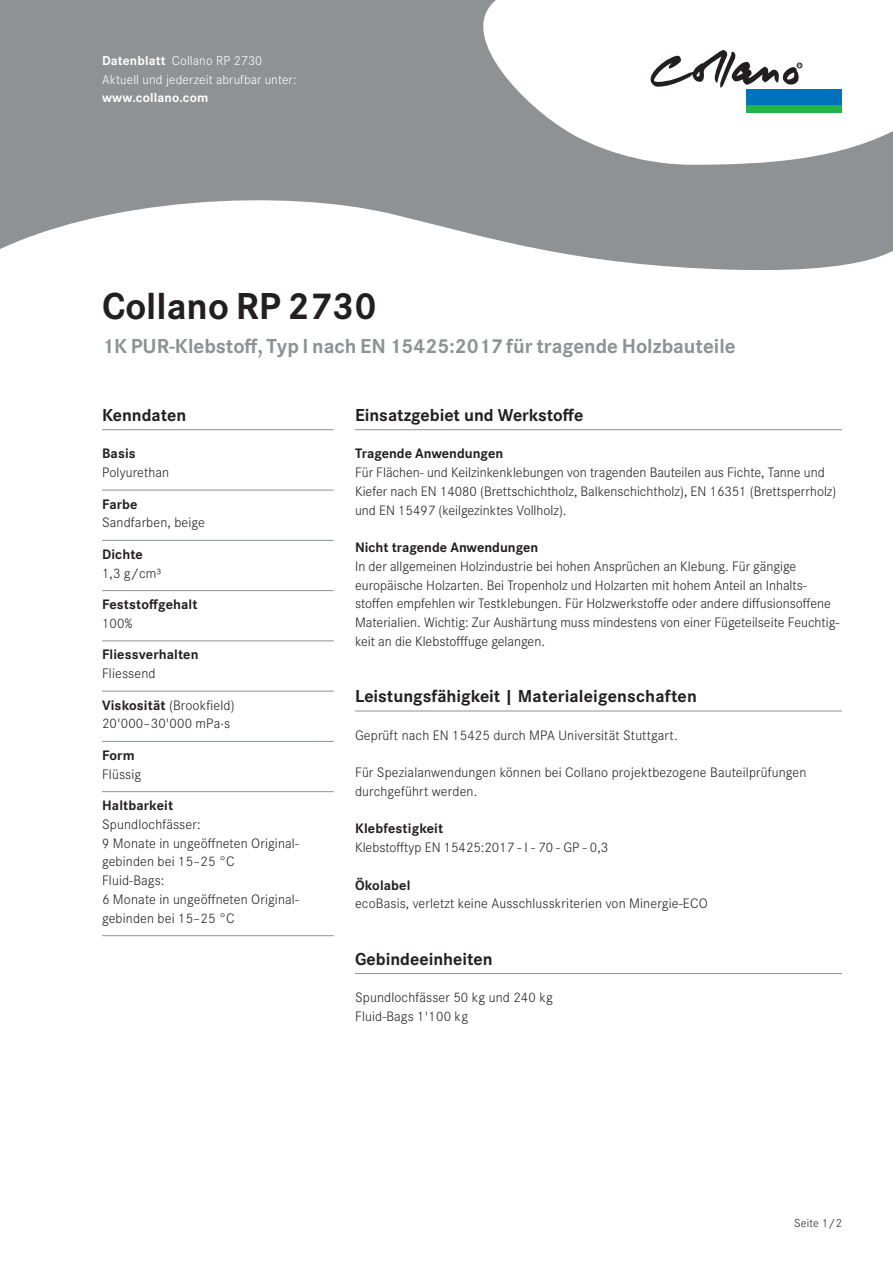
<style>
.page{position:relative;width:893px;height:1263px;background:#fff}
.page>*{position:absolute;margin:0;border:0;box-sizing:border-box;transform-origin:0 0}
.Head_28_Pt{font:700 39px "Corporate S";color:#231f20}
.Head_28_Pt-2{font:700 21px "Corporate S";color:#8e9295}
.Grundtext_oE_8_5_Fla{font:700 18px "Corporate S";color:#231f20}
.Grundtext_oE_8_5_Fla-2{font:300 14.25px/18.8px "Corporate S";color:#231f20}
.Grundtext_oE_8_5_Fla-3{font:700 14.25px/18.8px "Corporate S";color:#231f20}
.Grundtext_oE_8_5_Fla-4{font:300 13.5px/18.3px "Corporate S";letter-spacing:.01em;color:#fff}
.t1{font:300 12px "Corporate S";letter-spacing:.02em;color:#231f20}
.s1{font-weight:700}
.s2{font-weight:300}
</style>
<div class="page">
<svg style="left:0;top:0;width:893px;height:270px;fill:#8e9295"></svg>
<div style="left:746px;top:89px;width:96px;height:16px;background:#0072bc"></div>
<div style="left:746px;top:105px;width:96px;height:8px;background:#23b24b"></div>
<svg style="left:651px;top:50px;width:151px;height:38px"></svg>
<hr style="left:102px;top:429px;width:232px;height:1px;background:#8e9295">
<hr style="left:102px;top:490px;width:232px;height:1px;background:#8e9295">
<hr style="left:102px;top:540px;width:232px;height:1px;background:#8e9295">
<hr style="left:102px;top:590px;width:232px;height:1px;background:#8e9295">
<hr style="left:102px;top:641px;width:232px;height:1px;background:#8e9295">
<hr style="left:102px;top:691px;width:232px;height:1px;background:#8e9295">
<hr style="left:102px;top:741px;width:232px;height:1px;background:#8e9295">
<hr style="left:102px;top:791px;width:232px;height:1px;background:#8e9295">
<hr style="left:102px;top:935px;width:232px;height:1px;background:#8e9295">
<hr style="left:355px;top:429px;width:487px;height:1px;background:#8e9295">
<hr style="left:355px;top:711px;width:487px;height:1px;background:#8e9295">
<hr style="left:355px;top:973px;width:487px;height:1px;background:#8e9295">
<p class="Grundtext_oE_8_5_Fla-4" style="left:102px;top:52px;width:196px"><span class="s1">Datenblatt</span> Collano RP 2730<br>Aktuell und jederzeit abrufbar unter: <span class="s1">www.collano.com</span></p>
<p class="Head_28_Pt" style="left:102px;top:284px;width:276px">Collano RP 2730</p>
<p class="Head_28_Pt-2" style="left:102px;top:334px;width:635px">1K PUR-Klebstoff, Typ I nach EN 15425:2017 für tragende Holzbauteile</p>
<p class="Grundtext_oE_8_5_Fla" style="left:102px;top:405px;width:86px">Kenndaten</p>
<p class="Grundtext_oE_8_5_Fla-2" style="left:102px;top:444px;width:69px"><span class="s1">Basis<br></span>Polyurethan</p>
<p class="Grundtext_oE_8_5_Fla-2" style="left:102px;top:495px;width:104px"><span class="s1">Farbe<br></span>Sandfarben, beige</p>
<p class="Grundtext_oE_8_5_Fla-2" style="left:102px;top:545px;width:61px"><span class="s1">Dichte<br></span>1,3 g/cm³</p>
<p class="Grundtext_oE_8_5_Fla-3" style="left:102px;top:595px;width:97px">Feststoffgehalt<br><span class="s2">100%</span></p>
<p class="Grundtext_oE_8_5_Fla-3" style="left:102px;top:646px;width:98px">Fliessverhalten<br><span class="s2">Fliessend</span></p>
<p class="Grundtext_oE_8_5_Fla-2" style="left:102px;top:696px;width:134px"><span class="s1">Viskosität</span> (Brookfield)<br>20'000–30'000 mPa∙s</p>
<p class="Grundtext_oE_8_5_Fla-2" style="left:102px;top:746px;width:41px"><span class="s1">Form<br></span>Flüssig</p>
<p class="Grundtext_oE_8_5_Fla-2" style="left:102px;top:796px;width:198px"><span class="s1">Haltbarkeit<br></span>Spundlochfässer:<br>9 Monate in ungeöffneten Original&shy;gebinden bei 15–25 °C<br>Fluid-Bags:<br>6 Monate in ungeöffneten Original&shy;gebinden bei 15–25 °C</p>
<p class="Grundtext_oE_8_5_Fla" style="left:355px;top:405px;width:230px">Einsatzgebiet und Werkstoffe</p>
<p class="Grundtext_oE_8_5_Fla-3" style="left:355px;top:445px;width:150px">Tragende Anwendungen</p>
<p class="Grundtext_oE_8_5_Fla-2" style="left:355px;top:463px;width:483px">Für Flächen- und Keilzinkenklebungen von tragenden Bauteilen aus Fichte, Tanne und<br>Kiefer nach EN 14080 (Brettschichtholz, Balkenschichtholz), EN 16351 (Brettsperrholz) und EN 15497 (keilgezinktes Vollholz).</p>
<p class="Grundtext_oE_8_5_Fla-3" style="left:355px;top:538px;width:185px">Nicht tragende Anwendungen</p>
<p class="Grundtext_oE_8_5_Fla-2" style="left:355px;top:557px;width:486px">In der allgemeinen Holzindustrie bei hohen Ansprüchen an Klebung. Für gängige europäische Holzarten. Bei Tropenholz und Holzarten mit hohem Anteil an Inhalts&shy;stoffen empfehlen wir Testklebungen. Für Holzwerkstoffe oder andere diffusionsoffene Materialien. Wichtig: Zur Aushärtung muss mindestens von einer Fügeteilseite Feuchtig&shy;keit an die Klebstofffuge gelangen.</p>
<p class="Grundtext_oE_8_5_Fla" style="left:355px;top:686px;width:343px">Leistungsfähigkeit | Materialeigenschaften</p>
<p class="Grundtext_oE_8_5_Fla-2" style="left:355px;top:726px;width:324px">Geprüft nach EN 15425 durch MPA Universität Stuttgart.</p>
<p class="Grundtext_oE_8_5_Fla-2" style="left:355px;top:763px;width:453px">Für Spezialanwendungen können bei Collano projektbezogene Bauteilprüfungen durchgeführt werden.</p>
<p class="Grundtext_oE_8_5_Fla-3" style="left:355px;top:820px;width:90px">Klebfestigkeit</p>
<p class="Grundtext_oE_8_5_Fla-2" style="left:355px;top:838px;width:255px">Klebstofftyp EN 15425:2017 - I - 70 - GP - 0,3</p>
<p class="Grundtext_oE_8_5_Fla-3" style="left:355px;top:876px;width:57px">Ökolabel</p>
<p class="Grundtext_oE_8_5_Fla-2" style="left:355px;top:894px;width:354px">ecoBasis, verletzt keine Ausschlusskriterien von Minergie-ECO</p>
<p class="Grundtext_oE_8_5_Fla" style="left:355px;top:948px;width:139px">Gebindeeinheiten</p>
<p class="Grundtext_oE_8_5_Fla-2" style="left:355px;top:988px;width:199px">Spundlochfässer 50 kg und 240 kg<br>Fluid-Bags 1'100 kg</p>
<p class="t1" style="left:794px;top:1216px;width:49px">Seite 1/2</p>
</div>
